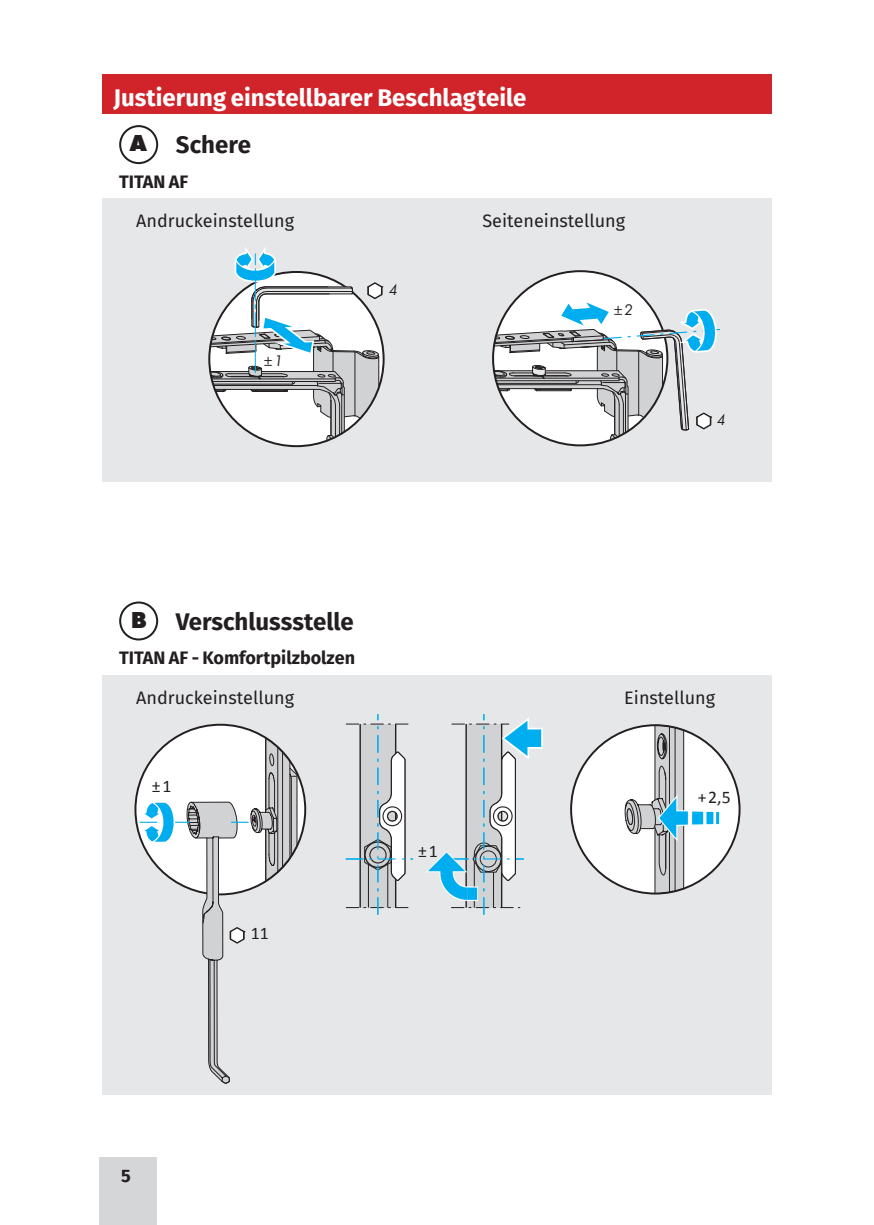
<style>
.page{position:relative;width:874px;height:1225px;background:#fff}
.page>*{position:absolute;margin:0;border:0;box-sizing:border-box;transform-origin:0 0}
.t1{font:700 24px "Fira Sans";color:#fff}
.t2{font:700 24px "Fira Sans";color:#231f20}
.t3{font:700 expanded 24px "Futura";color:#231f20}
.t4{font:18px "Fira Sans";color:#231f20}
.t5{font:700 18px "Fira Sans";color:#231f20}
.t6{font:17.8px "Calibri";color:#231f20}
.t7{font:16px "Futura Boo Obl";color:#231f20}
</style>
<div class="page">
<div style="left:99px;top:1158px;width:58px;height:67px;background:#d5d6d8"></div>
<div style="left:102px;top:198px;width:669px;height:284px;background:#e6e7e9"></div>
<svg style="left:209px;top:247px;width:174px;height:195px"></svg>
<div style="left:493px;top:271px;width:174px;height:174px;background:#fff;border-radius:50%"></div>
<svg style="left:493px;top:302px;width:228px;height:139px"></svg>
<div style="left:102px;top:74px;width:669px;height:39px;background:#d1232a"></div>
<div style="left:119px;top:125px;width:39px;height:39px;border:2px solid #231f20;border-radius:50%"></div>
<div style="left:102px;top:675px;width:669px;height:419px;background:#e6e7e9"></div>
<svg style="left:135px;top:724px;width:170px;height:170px"></svg>
<svg style="left:134px;top:736px;width:164px;height:348px"></svg>
<div style="left:571px;top:725px;width:168px;height:168px;background:#fff;border-radius:50%"></div>
<div style="left:705px;top:811px;width:8px;height:14px;background:#00aeef"></div>
<div style="left:705px;top:810px;width:9px;height:15px;border:1px solid #fff"></div>
<svg style="left:716px;top:813px;width:2px;height:10px"></svg>
<div style="left:714px;top:811px;width:6px;height:14px;border:1px solid #fff"></div>
<div style="left:691px;top:811px;width:12px;height:14px;background:#00aeef"></div>
<div style="left:690px;top:810px;width:14px;height:15px;border:1px solid #fff"></div>
<svg style="left:624px;top:724px;width:65px;height:170px"></svg>
<svg style="left:346px;top:714px;width:66px;height:200px"></svg>
<svg style="left:427px;top:714px;width:115px;height:200px"></svg>
<div style="left:119px;top:601px;width:39px;height:39px;border:2px solid #231f20;border-radius:50%"></div>
<h1 class="t1" style="left:113px;top:80px;width:414px">Justierung einstellbarer Beschlagteile</h1>
<h1 class="t3" style="left:129px;top:128px;width:19px">A</h1>
<h1 class="t2" style="left:176px;top:128px;width:77px">Schere</h1>
<p class="t5" style="left:119px;top:169px;width:71px">TITAN AF</p>
<p class="t4" style="left:136px;top:208px;width:159px">Andruckeinstellung</p>
<p class="t4" style="left:482px;top:208px;width:144px">Seiteneinstellung</p>
<p class="t7" style="left:263px;top:351px;width:21px">±1</p>
<p class="t7" style="left:389px;top:280px;width:11px">4</p>
<h1 class="t2" style="left:176px;top:604px;width:179px">Verschlussstelle</h1>
<p class="t5" style="left:119px;top:645px;width:237px">TITAN AF - Komfortpilzbolzen</p>
<h1 class="t3" style="left:131px;top:605px;width:18px">B</h1>
<p class="t4" style="left:136px;top:684px;width:159px">Andruckeinstellung</p>
<p class="t6" style="left:152px;top:775px;width:21px">±1</p>
<p class="t6" style="left:251px;top:922px;width:19px">11</p>
<p class="t6" style="left:418px;top:839px;width:21px">±1</p>
<p class="t5" style="left:121px;top:1163px;width:11px">5</p>
<p class="t7" style="left:613px;top:300px;width:21px">±2</p>
<p class="t7" style="left:716px;top:410px;width:11px">4</p>
<p class="t4" style="left:624px;top:684px;width:92px">Einstellung</p>
<p class="t6" style="left:697px;top:786px;width:35px">+2,5</p>
</div>
